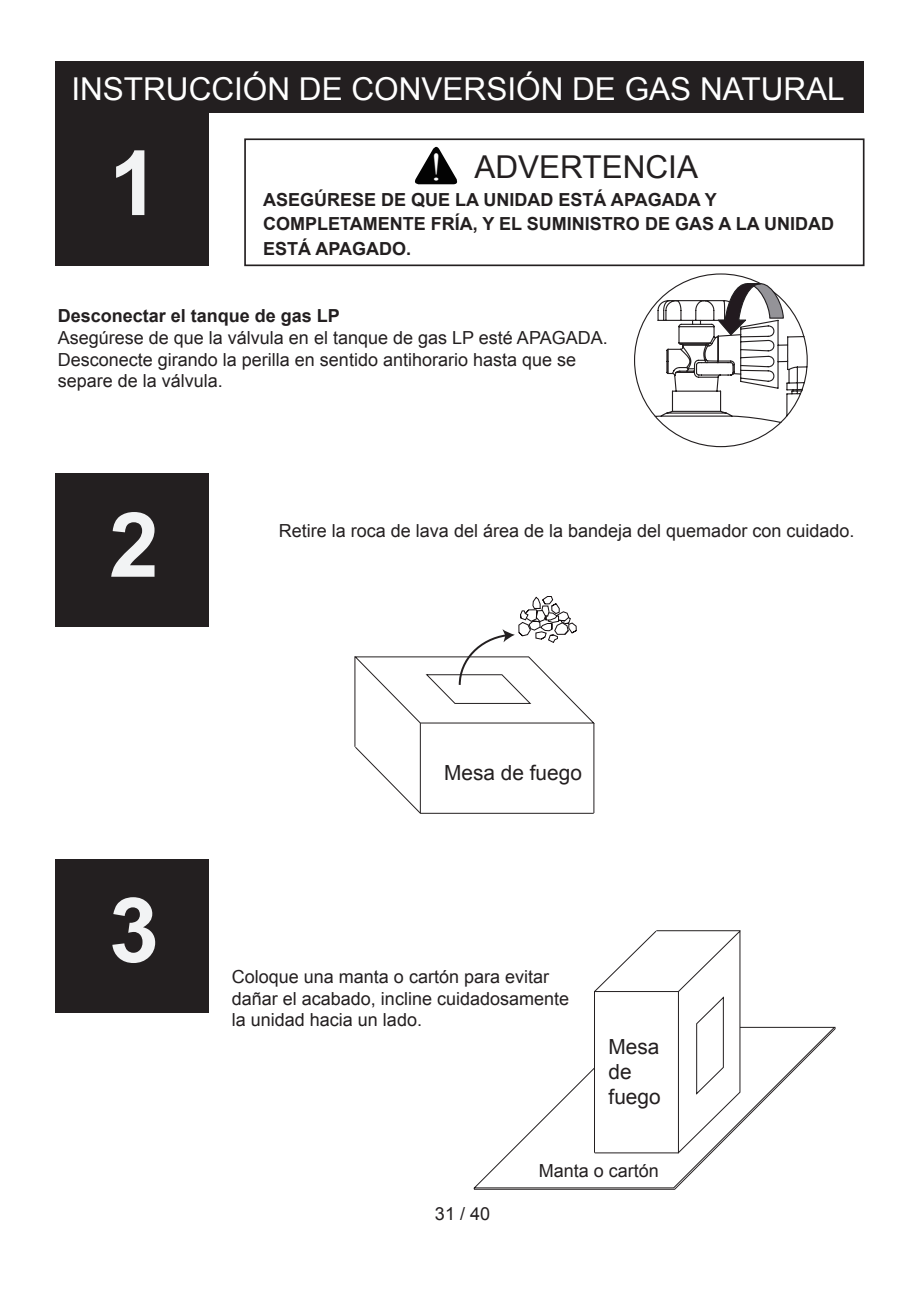
<style>
.page{position:relative;width:919px;height:1289px;background:#fff}
.page>*{position:absolute;margin:0;border:0;box-sizing:border-box;transform-origin:0 0}
.t1{font:700 90px "Arial";color:#f2f3f4}
.t2{font:31.5px "Arial";color:#fff}
.t3{font:31.5px "Arial";color:#231f20}
.t4{font:20.85px/25px "Arial";color:#231f20}
.t5{font:18px/21.6px "Arial";color:#231f20}
.t6{font:700 18px/24.6px "Arial";color:#231f20}
.s1{font-family:"Times New Roman";font-size:39px;color:#fff}
</style>
<div class="page">
<div style="left:55px;top:61px;width:808px;height:51px;background:#231f20"></div>
<div style="left:55px;top:112px;width:153px;height:153px;background:#231f20"></div>
<div style="left:244px;top:138px;width:620px;height:128px;border:2px solid #231f20"></div>
<svg style="left:415px;top:146px;width:43px;height:38px"></svg>
<svg style="left:634px;top:273px;width:174px;height:175px"></svg>
<div style="left:55px;top:474px;width:153px;height:153px;background:#231f20"></div>
<svg style="left:354px;top:745px;width:240px;height:69px"></svg>
<hr style="left:420px;top:723px;width:1px;height:90px;background:#231f20">
<hr style="left:593px;top:723px;width:1px;height:90px;background:#231f20">
<hr style="left:354px;top:656px;width:1px;height:90px;background:#231f20">
<svg style="left:354px;top:596px;width:241px;height:128px"></svg>
<div style="left:55px;top:859px;width:153px;height:153px;background:#231f20"></div>
<svg style="left:594px;top:931px;width:63px;height:95px"></svg>
<hr style="left:594px;top:991px;width:84px;height:1px;background:#231f20">
<hr style="left:656px;top:930px;width:84px;height:1px;background:#231f20">
<svg style="left:677px;top:930px;width:64px;height:96px"></svg>
<svg style="left:473px;top:1026px;width:362px;height:163px"></svg>
<h2 class="t2" style="left:71px;top:68px;width:775px">INSTRUCCIÓN DE CONVERSIÓN DE GAS NATURAL</h2>
<h1 class="t1" style="left:109px;top:123px;width:52px">1</h1>
<h2 class="t3" style="left:430px;top:147px;width:270px"><span class="s1">!</span> ADVERTENCIA</h2>
<p class="t6" style="left:263px;top:188px;width:572px">ASEGÚRESE DE QUE LA UNIDAD ESTÁ APAGADA Y<br>COMPLETAMENTE FRÍA, Y EL SUMINISTRO DE GAS A LA UNIDAD<br>ESTÁ APAGADO.</p>
<p class="t6" style="left:58px;top:304px;width:284px">Desconectar el tanque de gas LP</p>
<p class="t5" style="left:58px;top:327px;width:551px">Asegúrese de que la válvula en el tanque de gas LP esté APAGADA.<br>Desconecte girando la perilla en sentido antihorario hasta que se separe de la válvula.</p>
<h1 class="t1" style="left:109px;top:485px;width:52px">2</h1>
<p class="t5" style="left:279px;top:520px;width:577px">Retire la roca de lava del área de la bandeja del quemador con cuidado.</p>
<h1 class="t1" style="left:109px;top:870px;width:52px">3</h1>
<p class="t4" style="left:444px;top:760px;width:139px">Mesa de fuego</p>
<p class="t5" style="left:232px;top:966px;width:339px">Coloque una manta o cartón para evitar dañar el acabado, incline cuidadosamente la unidad hacia un lado.</p>
<p class="t4" style="left:608px;top:1034px;width:54px">Mesa de fuego</p>
<p class="t5" style="left:435px;top:1202px;width:57px">31 / 40</p>
<p class="t5" style="left:539px;top:1159px;width:122px">Manta o cartón</p>
</div>
